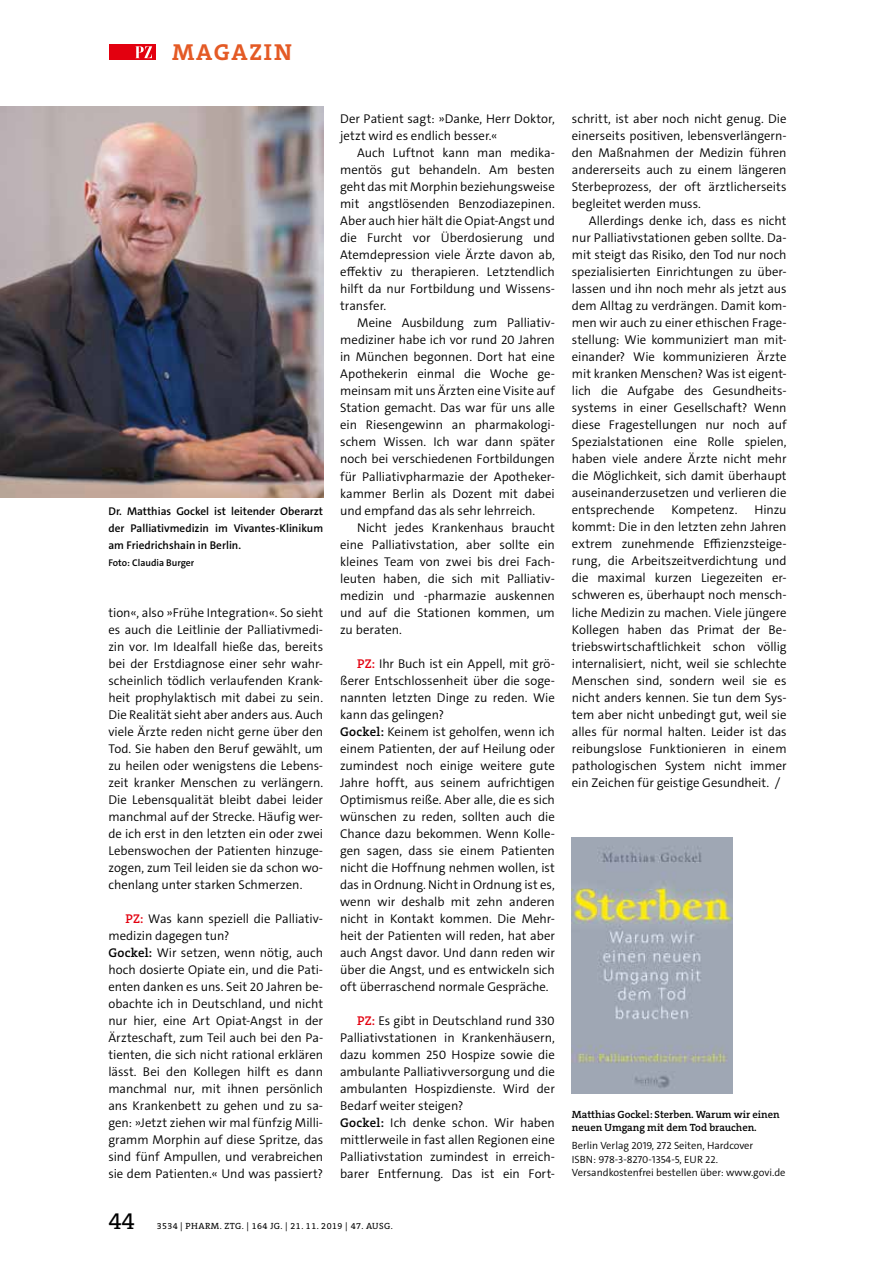
<style>
.page{position:relative;width:893px;height:1263px;background:#fff}
.page>*{position:absolute;margin:0;border:0;box-sizing:border-box;transform-origin:0 0}
.t1{font:24px "The Serif C5";color:#000}
.t2{font:700 23.25px "The Serif C5";letter-spacing:.075em;color:#e45a25}
.t3{font:300 12.75px/17px "The Sans C5";color:#000;text-align:justify}
.t4{font:600 11.25px/17px "The Sans C5";color:#000;text-align:justify}
.t5{font:300 10.5px/13.5px "The Sans C5";color:#000}
.t6{font:600 10.5px/13.5px "The Serif C5";color:#000}
.t7{font:600 9.75px "The Sans C5";color:#000}
.t8{font:9px "The Serif C5";letter-spacing:.05em;color:#000}
.s1{font-family:"The Serif C5";font-weight:600;color:#e3000f}
.s2{font-family:"The Serif C5";font-weight:600}
</style>
<div class="page">
<div style="left:109px;top:45px;width:46px;height:15px;background:#e3000f"></div>
<svg style="left:135px;top:46px;width:17px;height:12px"></svg>
<img style="left:0;top:106px;width:323px;height:392px">
<img style="left:572px;top:838px;width:160px;height:255px">
<h2 class="t2" style="left:172px;top:37px;width:121px">MAGAZIN</h2>
<p class="t4" style="left:108px;top:502px;width:216px">Dr. Matthias Gockel ist leitender Oberarzt der Palliativmedizin im Vivantes-Klinikum am Friedrichshain in Berlin.</p>
<p class="t7" style="left:108px;top:556px;width:87px">Foto: Claudia Burger</p>
<p class="t3" style="left:108px;top:604px;width:216px">tion«, also »Frühe Integration«. So sieht es auch die Leitlinie der Palliativmedi&shy;zin vor. Im Idealfall hieße das, bereits bei der Erstdiagnose einer sehr wahr&shy;scheinlich tödlich verlaufenden Krank&shy;heit prophylaktisch mit dabei zu sein.<br>Die Realität sieht aber anders aus. Auch viele Ärzte reden nicht gerne über den Tod. Sie haben den Beruf gewählt, um zu heilen oder wenigstens die Lebens&shy;zeit kranker Menschen zu verlängern.<br>Die Lebensqualität bleibt dabei leider manchmal auf der Strecke. Häufig wer&shy;de ich erst in den letzten ein oder zwei Lebenswochen der Patienten hinzuge&shy;zogen, zum Teil leiden sie da schon wo&shy;chenlang unter starken Schmerzen.</p>
<p class="t3" style="left:108px;top:910px;width:216px;text-align:left;text-indent:17px"><span class="s1">PZ:</span> Was kann speziell die Palliativ&shy;medizin dagegen tun?<br><span class="s2">Gockel:</span> Wir setzen, wenn nötig, auch hoch dosierte Opiate ein, und die Pati&shy;enten danken es uns. Seit 20 Jahren be&shy;obachte ich in Deutschland, und nicht nur hier, eine Art Opiat-Angst in der Ärzteschaft, zum Teil auch bei den Pa&shy;tienten, die sich nicht rational erklären lässt. Bei den Kollegen hilft es dann manchmal nur, mit ihnen persönlich ans Krankenbett zu gehen und zu sa&shy;gen: »Jetzt ziehen wir mal fünfzig Milli&shy;gramm Morphin auf diese Spritze, das sind fünf Ampullen, und verabreichen sie dem Patienten.« Und was passiert?</p>
<p class="t3" style="left:340px;top:111px;width:216px">Der Patient sagt: »Danke, Herr Doktor, jetzt wird es endlich besser.«</p>
<p class="t3" style="left:340px;top:145px;width:216px;text-indent:17px">Auch Luftnot kann man medika&shy;mentös gut behandeln. Am besten geht das mit Morphin beziehungsweise mit angstlösenden Benzodiazepinen.<br>Aber auch hier hält die Opiat-Angst und die Furcht vor Überdosierung und Atemdepression viele Ärzte davon ab, effektiv zu therapieren. Letztendlich hilft da nur Fortbildung und Wissens&shy;transfer.</p>
<p class="t3" style="left:340px;top:315px;width:216px;text-indent:17px">Meine Ausbildung zum Palliativ&shy;mediziner habe ich vor rund 20 Jahren in München begonnen. Dort hat eine Apothekerin einmal die Woche ge&shy;meinsam mit uns Ärzten eine Visite auf Station gemacht. Das war für uns alle ein Riesengewinn an pharmakologi&shy;schem Wissen. Ich war dann später noch bei verschiedenen Fortbildungen für Palliativpharmazie der Apotheker&shy;kammer Berlin als Dozent mit dabei und empfand das als sehr lehrreich.</p>
<p class="t3" style="left:340px;top:519px;width:216px;text-indent:17px">Nicht jedes Krankenhaus braucht eine Palliativstation, aber sollte ein kleines Team von zwei bis drei Fach&shy;leuten haben, die sich mit Palliativ&shy;medizin und -pharmazie auskennen und auf die Stationen kommen, um zu beraten.</p>
<p class="t3" style="left:340px;top:655px;width:216px;text-align:left;text-indent:17px"><span class="s1">PZ:</span> Ihr Buch ist ein Appell, mit grö&shy;ßerer Entschlossenheit über die soge&shy;nannten letzten Dinge zu reden. Wie kann das gelingen?<br><span class="s2">Gockel:</span> Keinem ist geholfen, wenn ich einem Patienten, der auf Heilung oder zumindest noch einige weitere gute Jahre hofft, aus seinem aufrichtigen Optimismus reiße. Aber alle, die es sich wünschen zu reden, sollten auch die Chance dazu bekommen. Wenn Kolle&shy;gen sagen, dass sie einem Patienten nicht die Hoffnung nehmen wollen, ist das in Ordnung. Nicht in Ordnung ist es, wenn wir deshalb mit zehn anderen nicht in Kontakt kommen. Die Mehr&shy;heit der Patienten will reden, hat aber auch Angst davor. Und dann reden wir über die Angst, und es entwickeln sich oft überraschend normale Gespräche.</p>
<p class="t3" style="left:340px;top:1012px;width:216px;text-align:left;text-indent:17px"><span class="s1">PZ:</span> Es gibt in Deutschland rund 330<br>Palliativstationen in Krankenhäusern, dazu kommen 250 Hospize sowie die ambulante Palliativversorgung und die ambulanten Hospizdienste. Wird der Bedarf weiter steigen?<br><span class="s2">Gockel:</span> Ich denke schon. Wir haben mittlerweile in fast allen Regionen eine Palliativstation zumindest in erreich&shy;barer Entfernung. Das ist ein Fort-</p>
<h1 class="t1" style="left:108px;top:1205px;width:28px">44</h1>
<p class="t8" style="left:157px;top:1220px;width:238px">3534 | PHARM. ZTG. | 164 JG. | 21. 11. 2019 | 47. AUSG.</p>
<p class="t3" style="left:572px;top:110px;width:216px">schritt, ist aber noch nicht genug. Die einerseits positiven, lebensverlängern&shy;den Maßnahmen der Medizin führen andererseits auch zu einem längeren Sterbeprozess, der oft ärztlicherseits begleitet werden muss.</p>
<p class="t3" style="left:572px;top:213px;width:216px;text-indent:17px">Allerdings denke ich, dass es nicht nur Palliativstationen geben sollte. Da&shy;mit steigt das Risiko, den Tod nur noch spezialisierten Einrichtungen zu über&shy;lassen und ihn noch mehr als jetzt aus dem Alltag zu verdrängen. Damit kom&shy;men wir auch zu einer ethischen Frage&shy;stellung: Wie kommuniziert man mit&shy;einander? Wie kommunizieren Ärzte mit kranken Menschen? Was ist eigent&shy;lich die Aufgabe des Gesundheits&shy;systems in einer Gesellschaft? Wenn diese Fragestellungen nur noch auf Spezialstationen eine Rolle spielen, haben viele andere Ärzte nicht mehr die Möglichkeit, sich damit überhaupt auseinanderzusetzen und verlieren die entsprechende</p>
<p class="t3" style="left:572px;top:502px;width:216px;text-indent:183px">Hinzu kommt: Die in den letzten zehn Jahren extrem zunehmende Effizienzsteige&shy;rung, die Arbeitszeitverdichtung und die maximal kurzen Liegezeiten er&shy;schweren es, überhaupt noch mensch&shy;liche Medizin zu machen. Viele jüngere Kollegen haben das Primat der Be&shy;triebswirtschaftlichkeit schon völlig internalisiert, nicht, weil sie schlechte Menschen sind, sondern weil sie es nicht anders kennen. Sie tun dem Sys&shy;tem aber nicht unbedingt gut, weil sie alles für normal halten. Leider ist das reibungslose Funktionieren in einem pathologischen System nicht immer ein Zeichen für geistige Gesundheit. /</p>
<p class="t3" style="left:671px;top:502px;width:68px">Kompetenz.</p>
<p class="t6" style="left:572px;top:1107px;width:209px">Matthias Gockel: Sterben. Warum wir einen neuen Umgang mit dem Tod brauchen.</p>
<p class="t5" style="left:572px;top:1139px;width:215px">Berlin Verlag 2019, 272 Seiten, Hardcover<br>ISBN: 978-3-8270-1354-5, EUR 22.<br>Versandkostenfrei bestellen über: www.govi.de</p>
</div>
